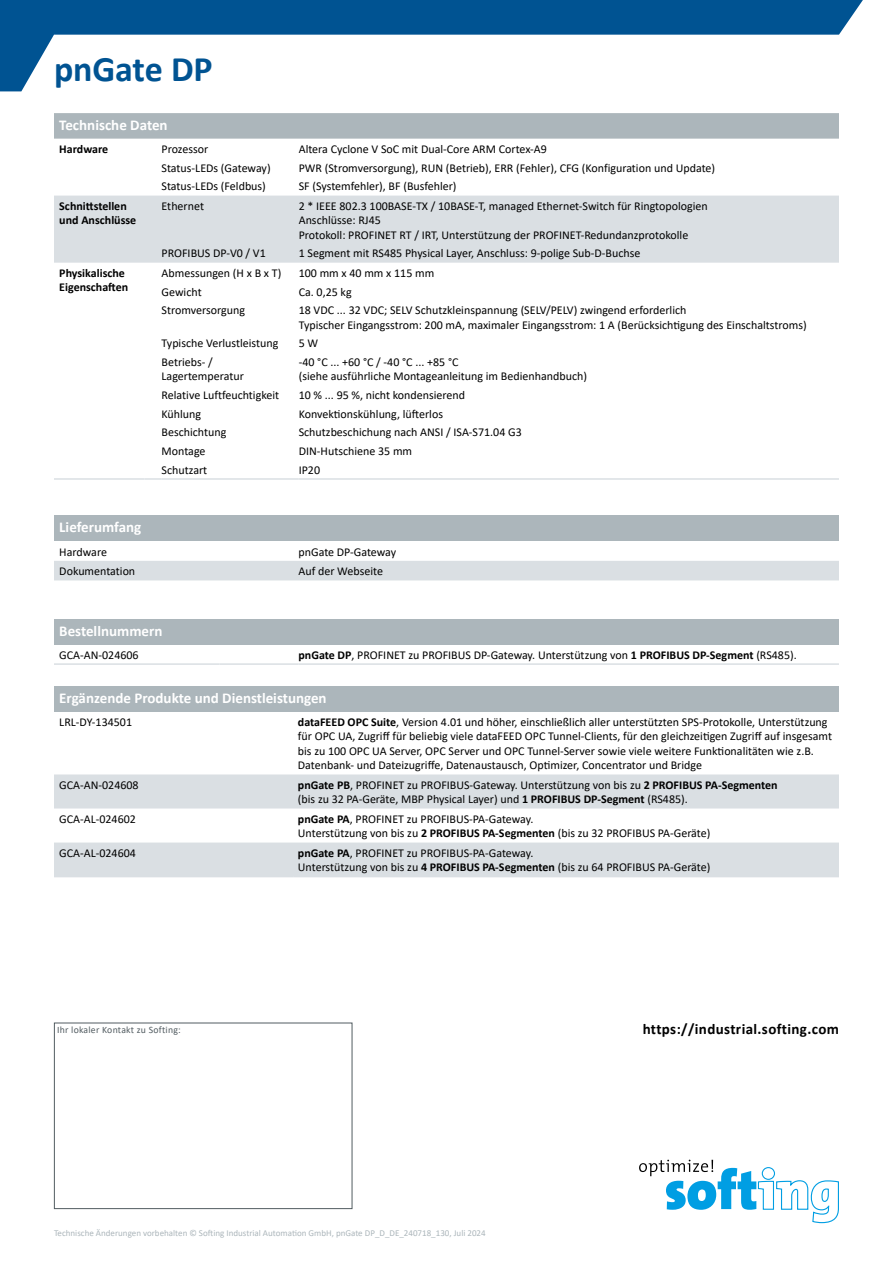
<style>
.page{position:relative;width:893px;height:1263px;background:#fff}
.page>*{position:absolute;margin:0;border:0;box-sizing:border-box;transform-origin:0 0}
.t1{font:700 36px "Calibri";letter-spacing:-.005em;color:#005392}
.t2{font:700 15px "Calibri";color:#fff}
.t3{font:700 15px "Calibri";letter-spacing:.025em;color:#000}
.t4{font:12px/18.6px "Calibri";color:#000}
.t5{font:700 12px/14.4px "Calibri";color:#000}
.t6{font:9.75px "Calibri";letter-spacing:.025em;color:#525c61}
.t7{font:9px "Calibri";color:#acb6bb}
.s1{font-weight:700}
</style>
<div class="page">
<svg style="left:0;top:0;width:863px;height:91px"></svg>
<div style="left:54px;top:1022px;width:298px;height:187px;background:#fff;border:1px solid #525c61"></div>
<svg style="left:639px;top:1160px;width:200px;height:63px"></svg>
<svg style="left:54px;top:113px;width:785px;height:26px;background:#adb7bc"></svg>
<div style="left:54px;top:196px;width:785px;height:67px;background:#dadfe3"></div>
<hr style="left:54px;top:478px;width:91px;height:2px;background:#dadfe3">
<svg style="left:145px;top:478px;width:17px;height:2px"></svg>
<hr style="left:162px;top:478px;width:137px;height:2px;background:#dadfe3">
<hr style="left:299px;top:478px;width:540px;height:2px;background:#dadfe3">
<div style="left:54px;top:516px;width:785px;height:25px;background:#acb6bb"></div>
<div style="left:54px;top:561px;width:785px;height:19px;background:#dadfe3"></div>
<div style="left:54px;top:619px;width:785px;height:25px;background:#acb6bb"></div>
<hr style="left:54px;top:663px;width:166px;height:2px;background:#dadfe3">
<hr style="left:220px;top:663px;width:78px;height:2px;background:#dadfe3">
<hr style="left:298px;top:663px;width:541px;height:2px;background:#dadfe3">
<div style="left:54px;top:686px;width:785px;height:26px;background:#acb6bb"></div>
<svg style="left:54px;top:774px;width:785px;height:102px;fill:#dadfe3"></svg>
<hr style="left:54px;top:876px;width:239px;height:1px;background:#dadfe3">
<hr style="left:298px;top:876px;width:541px;height:1px;background:#dadfe3">
<h1 class="t1" style="left:54px;top:44px;width:160px">pnGate DP</h1>
<p class="t2" style="left:59px;top:114px;width:110px">Technische Daten</p>
<p class="t5" style="left:59px;top:142px;width:50px">Hardware</p>
<p class="t4" style="left:162px;top:139px;width:111px">Prozessor<br>Status-LEDs (Gateway)<br>Status-LEDs (Feldbus)</p>
<p class="t4" style="left:299px;top:139px;width:418px">Altera Cyclone V SoC mit Dual-Core ARM Cortex-A9<br>PWR (Stromversorgung), RUN (Betrieb), ERR (Fehler), CFG (Konfiguration und Update)<br>SF (Systemfehler), BF (Busfehler)</p>
<p class="t5" style="left:59px;top:199px;width:79px">Schnittstellen und Anschlüsse</p>
<p class="t4" style="left:162px;top:196px;width:44px">Ethernet</p>
<p class="t4" style="left:162px;top:244px;width:106px">PROFIBUS DP-V0 / V1</p>
<p class="t4" style="left:299px;top:198px;width:411px;line-height:14.4px">2 * IEEE 802.3 100BASE-TX / 10BASE-T, managed Ethernet-Switch für Ringtopologien<br>Anschlüsse: RJ45<br>Protokoll: PROFINET RT / IRT, Unterstützung der PROFINET-Redundanzprotokolle</p>
<p class="t4" style="left:299px;top:244px;width:343px">1 Segment mit RS485 Physical Layer, Anschluss: 9-polige Sub-D-Buchse</p>
<p class="t5" style="left:59px;top:266px;width:70px">Physikalische<br>Eigenschaften</p>
<p class="t4" style="left:162px;top:263px;width:121px">Abmessungen (H x B x T)<br>Gewicht<br>Stromversorgung</p>
<p class="t4" style="left:162px;top:334px;width:118px">Typische Verlustleistung<br>Betriebs- /</p>
<p class="t4" style="left:162px;top:367px;width:119px">Lagertemperatur<br>Relative Luftfeuchtigkeit<br>Kühlung<br>Beschichtung<br>Montage<br>Schutzart</p>
<p class="t4" style="left:299px;top:263px;width:389px">100 mm x 40 mm x 115 mm<br>Ca. 0,25 kg<br>18 VDC ... 32 VDC; SELV Schutzkleinspannung (SELV/PELV) zwingend erforderlich</p>
<p class="t4" style="left:299px;top:315px;width:509px">Typischer Eingangsstrom: 200 mA, maximaler Eingangsstrom: 1 A (Berücksichtigung des Einschaltstroms)<br>5W<br>-40 °C ... +60 °C / -40 °C ... +85 °C</p>
<p class="t4" style="left:299px;top:367px;width:290px">(siehe ausführliche Montageanleitung im Bedienhandbuch)<br>10 % ... 95 %, nicht kondensierend<br>Konvektionskühlung, lüfterlos<br>Schutzbeschichung nach ANSI / ISA-S71.04 G3<br>DIN-Hutschiene 35 mm<br>IP20</p>
<p class="t2" style="left:59px;top:517px;width:84px">Lieferumfang</p>
<p class="t4" style="left:59px;top:542px;width:49px">Hardware</p>
<p class="t4" style="left:298px;top:542px;width:99px">pnGate DP-Gateway</p>
<p class="t4" style="left:59px;top:561px;width:77px">Dokumentation</p>
<p class="t4" style="left:298px;top:561px;width:86px">Auf der Webseite</p>
<p class="t2" style="left:59px;top:620px;width:105px">Bestellnummern</p>
<p class="t4" style="left:59px;top:645px;width:81px">GCA-AN-024606</p>
<p class="t4" style="left:298px;top:645px;width:500px"><span class="s1">pnGate DP</span>, PROFINET zu PROFIBUS DP-Gateway. Unterstützung von <span class="s1">1 PROFIBUS DP-Segment</span> (RS485).</p>
<p class="t2" style="left:59px;top:687px;width:269px">Ergänzende Produkte und Dienstleistungen</p>
<p class="t4" style="left:59px;top:712px;width:74px">LRL-DY-134501</p>
<p class="t4" style="left:298px;top:714px;width:536px;line-height:14.4px"><span class="s1">dataFEED OPC Suite</span>, Version 4.01 und höher, einschließlich aller unterstützten SPS-Protokolle, Unterstützung für OPC UA, Zugriff für beliebig viele dataFEED OPC Tunnel-Clients, für den gleichzeitigen Zugriff auf insgesamt bis zu 100 OPC UA Server, OPC Server und OPC Tunnel-Server sowie viele weitere Funktionalitäten wie z.B.<br>Datenbank- und Dateizugriffe, Datenaustausch, Optimizer, Concentrator und Bridge</p>
<p class="t4" style="left:59px;top:775px;width:81px">GCA-AN-024608</p>
<p class="t4" style="left:298px;top:777px;width:481px;line-height:14.4px"><span class="s1">pnGate PB</span>, PROFINET zu PROFIBUS-Gateway. Unterstützung von bis zu <span class="s1">2 PROFIBUS PA-Segmenten </span>(bis zu 32 PA-Geräte, MBP Physical Layer) und <span class="s1">1 PROFIBUS DP-Segment</span> (RS485).</p>
<p class="t4" style="left:59px;top:809px;width:78px">GCA-AL-024602</p>
<p class="t4" style="left:298px;top:811px;width:414px;line-height:14.4px"><span class="s1">pnGate PA</span>, PROFINET zu PROFIBUS-PA-Gateway.<br>Unterstützung von bis zu <span class="s1">2 PROFIBUS PA-Segmenten</span> (bis zu 32 PROFIBUS PA-Geräte)</p>
<p class="t4" style="left:59px;top:843px;width:78px">GCA-AL-024604</p>
<p class="t4" style="left:298px;top:845px;width:414px;line-height:14.4px"><span class="s1">pnGate PA</span>, PROFINET zu PROFIBUS-PA-Gateway.<br>Unterstützung von bis zu <span class="s1">4 PROFIBUS PA-Segmenten</span> (bis zu 64 PROFIBUS PA-Geräte)</p>
<p class="t6" style="left:57px;top:1023px;width:125px">Ihr lokaler Kontakt zu Softing:</p>
<p class="t7" style="left:54px;top:1226px;width:433px">Technische Änderungen vorbehalten © Softing Industrial Automation GmbH, pnGate DP_D_DE_240718_130, Juli 2024</p>
<p class="t3" style="left:643px;top:1018px;width:198px">https://industrial.softing.com</p>
</div>
